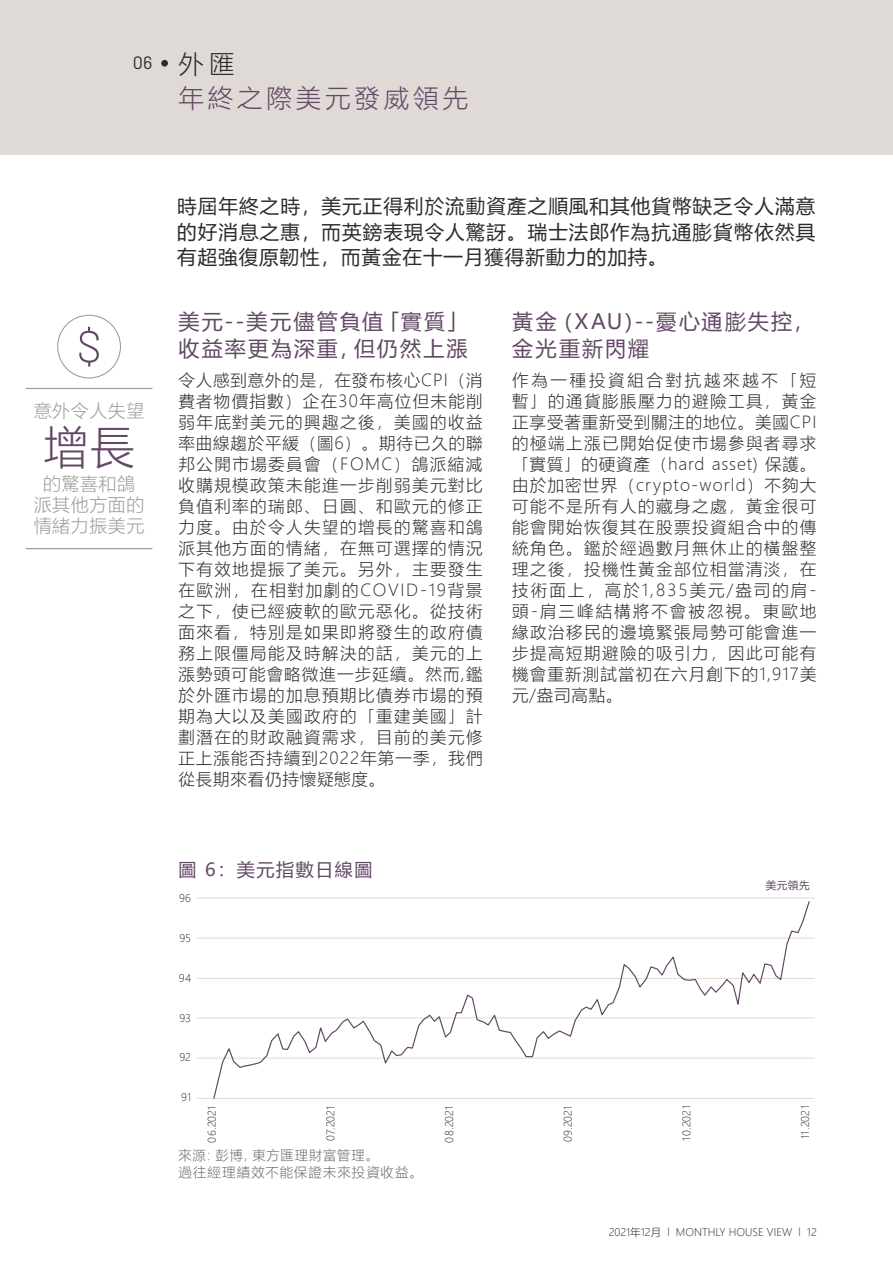
<style>
.page{position:relative;width:893px;height:1263px;background:#fff}
.page>*{position:absolute;margin:0;border:0;box-sizing:border-box;transform-origin:0 0}
.t1{font:300 45px "Microsoft Ya Hei";color:#624865}
.t2{font:300 25.5px "Microsoft Ya Hei";letter-spacing:.15em;color:#624865}
.t3{font:21px/27px "Microsoft Ya Hei";letter-spacing:.105em;color:#624865}
.t4{font:19.5px/25.5px "Microsoft Ya Hei";letter-spacing:.055em;color:#2a2c30;text-align:justify}
.t5{font:300 18px/21px "Microsoft Ya Hei";letter-spacing:.03em;color:#9d9d9c;text-align:center}
.t6{font:18px "Microsoft Ya Hei";letter-spacing:.09em;color:#624865}
.t7{font:18px "Barlow";color:#2a2c30}
.t8{font:300 16.5px/21px "Microsoft Ya Hei";letter-spacing:.07em;color:#2a2c30;text-align:justify}
.t9{font:300 13.5px/16.5px "Microsoft Ya Hei";letter-spacing:.07em;color:#706f6f}
.t10{font:10.5px "Microsoft Ya Hei UI Light";letter-spacing:.01em;color:#2a2c30}
.t11{font:300 10.5px "Microsoft Ya Hei";color:#2a2c30}
.t12{font:10.5px "Microsoft Ya Hei UI";color:#624865}
.s1{font-family:"Microsoft Ya Hei";font-weight:300;font-size:25.5px}
</style>
<div class="page">
<div style="left:0;top:0;width:893px;height:154px;background:#dfdad5"></div>
<hr style="left:196px;top:1098px;width:619px;height:1px;background:#dfdad5">
<hr style="left:196px;top:1058px;width:619px;height:1px;background:#dfdad5">
<hr style="left:196px;top:1018px;width:619px;height:1px;background:#dfdad5">
<hr style="left:196px;top:978px;width:619px;height:1px;background:#dfdad5">
<hr style="left:196px;top:938px;width:619px;height:1px;background:#dfdad5">
<hr style="left:196px;top:898px;width:619px;height:1px;background:#dfdad5">
<svg style="left:212px;top:901px;width:599px;height:198px"></svg>
<div style="left:161px;top:60px;width:7px;height:7px;background:#2a2c30;border-radius:50%"></div>
<hr style="left:26px;top:548px;width:126px;height:1px;background:#9d9d9c">
<hr style="left:26px;top:388px;width:126px;height:1px;background:#9d9d9c">
<svg style="left:79px;top:327px;width:20px;height:40px"></svg>
<div style="left:57px;top:315px;width:64px;height:63px;border:1px solid #9d9d9c;border-radius:50%"></div>
<p class="t7" style="left:133px;top:50px;width:103px">06 <span class="s1">外匯</span></p>
<h2 class="t2" style="left:179px;top:81px;width:291px">年終之際美元發威領先</h2>
<p class="t10" style="left:177px;top:54px;width:21px">-4%</p>
<p class="t10" style="left:177px;top:89px;width:21px">-6%</p>
<p class="t5" style="left:34px;top:399px;width:112px">意外令人失望</p>
<h1 class="t1" style="left:43px;top:417px;width:93px">增長</h1>
<p class="t5" style="left:34px;top:473px;width:112px">的驚喜和鴿派其他方面的情緒力振美元</p>
<p class="t4" style="left:177px;top:193px;width:639px">時屆年終之時，美元正得利於流動資產之順風和其他貨幣缺乏令人滿意的好消息之惠，而英鎊表現令人驚訝。瑞士法郎作為抗通膨貨幣依然具有超強復原韌性，而黃金在十一月獲得新動力的加持。</p>
<p class="t10" style="left:182px;top:227px;width:16px">8%</p>
<p class="t10" style="left:183px;top:249px;width:16px">7%</p>
<p class="t3" style="left:178px;top:308px;width:291px">美元--美元儘管負值「實質」收益率更為深重，但仍然上漲</p>
<p class="t8" style="left:178px;top:369px;width:306px">令人感到意外的是，在發布核心CPI（消費者物價指數）企在30年高位但未能削弱年底對美元的興趣之後，美國的收益率曲線趨於平緩（圖6）。期待已久的聯邦公開市場委員會（FOMC）鴿派縮減收購規模政策未能進一步削弱美元對比負值利率的瑞郎、日圓、和歐元的修正力度。由於令人失望的增長的驚喜和鴿派其他方面的情緒，在無可選擇的情況下有效地提振了美元。另外，主要發生在歐洲，在相對加劇的COVID-19背景之下，使已經疲軟的歐元惡化。從技術面來看，特別是如果即將發生的政府債務上限僵局能及時解決的話，美元的上漲勢頭可能會略微進一步延續。然而,鑑於外匯市場的加息預期比債券市場的預期為大以及美國政府的「重建美國」計劃潛在的財政融資需求，目前的美元修正上漲能否持續到2022年第一季，我們從長期來看仍持懷疑態度。</p>
<p class="t3" style="left:512px;top:308px;width:303px">黃金（XAU）--憂心通膨失控，金光重新閃耀</p>
<p class="t8" style="left:512px;top:369px;width:306px">作為一種投資組合對抗越來越不「短暫」的通貨膨脹壓力的避險工具，黃金正享受著重新受到關注的地位。美國CPI的極端上漲已開始促使市場參與者尋求「實質」的硬資產（hard asset) 保護。由於加密世界（crypto-world）不夠大可能不是所有人的藏身之處，黃金很可能會開始恢復其在股票投資組合中的傳統角色。鑑於經過數月無休止的橫盤整理之後，投機性黃金部位相當清淡，在技術面上，高於1,835美元/盎司的肩-頭-肩三峰結構將不會被忽視。東歐地緣政治移民的邊境緊張局勢可能會進一步提高短期避險的吸引力，因此可能有機會重新測試當初在六月創下的1,917美元/盎司高點。</p>
<p class="t10" style="left:182px;top:315px;width:16px">4%</p>
<p class="t10" style="left:183px;top:336px;width:16px">3%</p>
<p class="t10" style="left:184px;top:380px;width:15px">1%</p>
<p class="t10" style="left:182px;top:402px;width:17px">0%</p>
<p class="t10" style="left:178px;top:424px;width:19px">-1%</p>
<p class="t10" style="left:198px;top:475px;width:36px;rotate:-90deg">07.1998</p>
<p class="t10" style="left:329px;top:477px;width:39px;rotate:-90deg">07.2003</p>
<p class="t10" style="left:460px;top:478px;width:39px;rotate:-90deg">07.2008</p>
<p class="t10" style="left:590px;top:475px;width:37px;rotate:-90deg">07.2013</p>
<p class="t10" style="left:721px;top:476px;width:37px;rotate:-90deg">07.2018</p>
<p class="t10" style="left:178px;top:535px;width:22px">25%</p>
<p class="t10" style="left:177px;top:578px;width:22px">20%</p>
<p class="t10" style="left:180px;top:620px;width:20px">15%</p>
<p class="t10" style="left:179px;top:663px;width:21px">10%</p>
<p class="t10" style="left:184px;top:706px;width:16px">5%</p>
<p class="t10" style="left:183px;top:749px;width:17px">0%</p>
<p class="t10" style="left:205px;top:799px;width:35px;rotate:-90deg">11.2010</p>
<p class="t10" style="left:180px;top:851px;width:13px">97</p>
<p class="t6" style="left:178px;top:857px;width:196px">圖 6：美元指數日線圖</p>
<p class="t10" style="left:179px;top:891px;width:13px">96</p>
<p class="t10" style="left:179px;top:931px;width:13px">95</p>
<p class="t10" style="left:179px;top:971px;width:14px">94</p>
<p class="t10" style="left:180px;top:1011px;width:13px">93</p>
<p class="t10" style="left:179px;top:1050px;width:13px">92</p>
<p class="t10" style="left:181px;top:1090px;width:12px">91</p>
<p class="t12" style="left:766px;top:878px;width:45px">美元領先</p>
<p class="t10" style="left:205px;top:1143px;width:39px;rotate:-90deg">06.2021</p>
<p class="t10" style="left:324px;top:1141px;width:37px;rotate:-90deg">07.2021</p>
<p class="t10" style="left:442px;top:1142px;width:39px;rotate:-90deg">08.2021</p>
<p class="t10" style="left:561px;top:1142px;width:38px;rotate:-90deg">09.2021</p>
<p class="t10" style="left:680px;top:1141px;width:37px;rotate:-90deg">10.2021</p>
<p class="t10" style="left:798px;top:1139px;width:35px;rotate:-90deg">11.2021</p>
<p class="t9" style="left:178px;top:1147px;width:246px">來源：彭博，東方匯理財富管理。<br>過往經理績效不能保證未來投資收益。</p>
<p class="t11" style="left:609px;top:1225px;width:210px">2021年12月 l MONTHLY HOUSE VIEW l 12</p>
</div>
